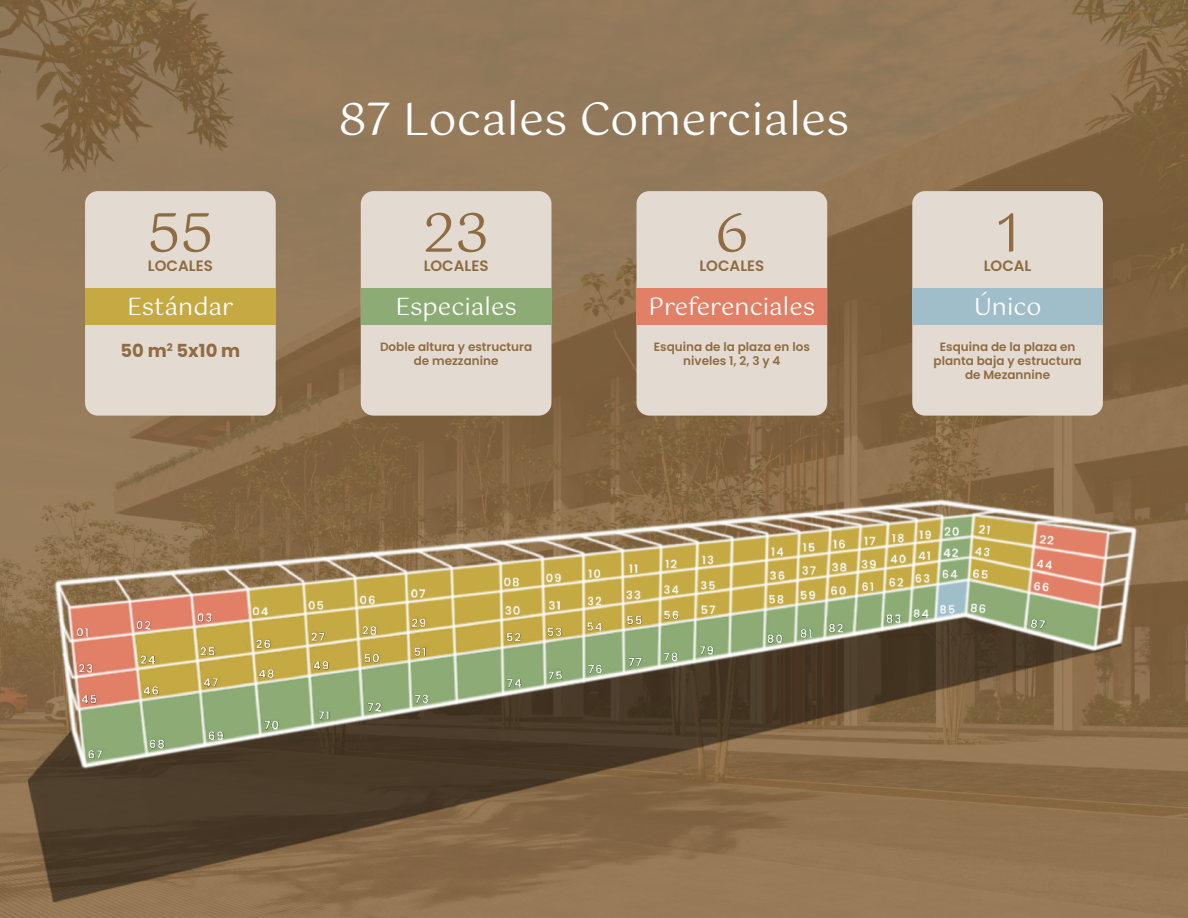
<style>
.page{position:relative;width:1188px;height:918px;background:#fff}
.page>*{position:absolute;margin:0;border:0;box-sizing:border-box;transform-origin:0 0}
.t1{font:54px "Gotu";color:#8f6c42}
.t2{font:45px "Gotu";color:#fff}
.t3{font:24px "Gotu";color:#fff}
.t4{font:700 18px "Poppins";color:#8f6c42}
.t5{font:600 15px "Poppins";color:#8f6c42}
.t6{font:600 12px/14.4px "Poppins";color:#8f6c42;text-align:center}
</style>
<div class="page">
<img style="left:0;top:0;width:1188px;height:918px">
<div style="left:85px;top:191px;width:191px;height:225px;background:#e3dbd2;border-radius:13px"></div>
<div style="left:361px;top:191px;width:190px;height:225px;background:#e3dbd2;border-radius:13px"></div>
<div style="left:637px;top:191px;width:190px;height:225px;background:#e3dbd2;border-radius:13px"></div>
<div style="left:912px;top:191px;width:191px;height:225px;background:#e3dbd2;border-radius:13px"></div>
<div style="left:85px;top:288px;width:191px;height:36px;background:#c5a942"></div>
<div style="left:361px;top:288px;width:190px;height:36px;background:#8dab74"></div>
<div style="left:637px;top:288px;width:190px;height:36px;background:#e18066"></div>
<div style="left:912px;top:288px;width:191px;height:36px;background:#a0bec9"></div>
<img style="left:0;top:479px;width:1188px;height:429px">
<h1 class="t1" style="left:147px;top:201px;width:68px">55</h1>
<p class="t5" style="left:148px;top:257px;width:66px">LOCALES</p>
<h2 class="t2" style="left:338px;top:93px;width:513px">87 Locales Comerciales</h2>
<h1 class="t1" style="left:423px;top:201px;width:68px">23</h1>
<h1 class="t1" style="left:715px;top:201px;width:36px">6</h1>
<h1 class="t1" style="left:995px;top:201px;width:27px">1</h1>
<p class="t5" style="left:424px;top:257px;width:66px">LOCALES</p>
<p class="t5" style="left:699px;top:257px;width:66px">LOCALES</p>
<p class="t5" style="left:984px;top:257px;width:49px">LOCAL</p>
<h3 class="t3" style="left:127px;top:292px;width:108px">Estándar</h3>
<h3 class="t3" style="left:395px;top:292px;width:123px">Especiales</h3>
<h3 class="t3" style="left:649px;top:292px;width:168px">Preferenciales</h3>
<h3 class="t3" style="left:974px;top:292px;width:69px">Único</h3>
<h3 class="t4" style="left:120px;top:340px;width:121px">50 m<sup>2</sup> 5x10 m</h3>
<p class="t6" style="left:380px;top:339px;width:154px">Doble altura y estructura de mezzanine</p>
<p class="t6" style="left:654px;top:339px;width:158px">Esquina de la plaza en los niveles 1, 2, 3 y 4</p>
<p class="t6" style="left:934px;top:339px;width:150px">Esquina de la plaza en planta baja y estructura de Mezannine</p>
</div>
